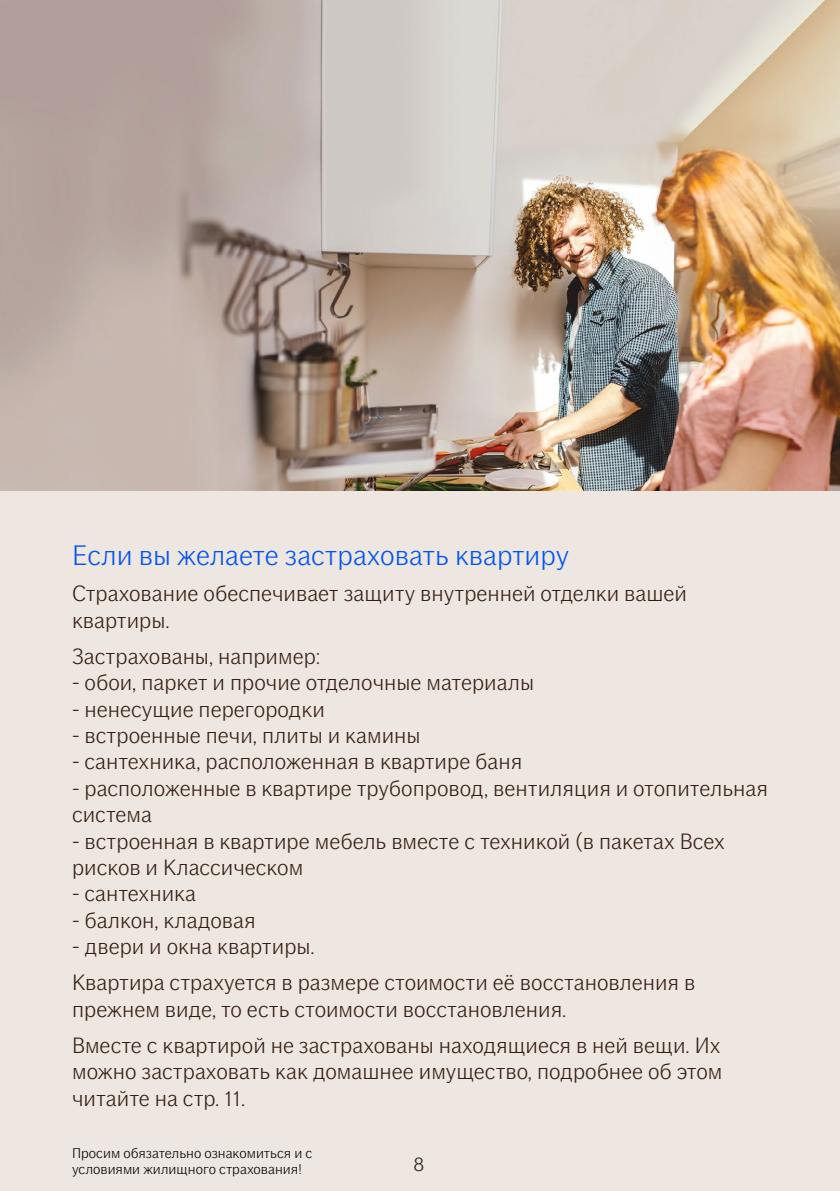
<style>
.page{position:relative;width:840px;height:1191px;background:#fff}
.page>*{position:absolute;margin:0;border:0;box-sizing:border-box;transform-origin:0 0}
.t1{font:300 28px "If Sans";color:#0054f0}
.t2{font:300 22px/26.4px "If Sans";color:#331e11}
.t3{font:300 20px "If Sans";color:#331e11}
.t4{font:300 14px/16.8px "If Sans";color:#000}
</style>
<div class="page">
<div style="left:0;top:65px;width:839px;height:1126px;background:#ede6e1"></div>
<img style="left:0;top:0;width:839px;height:490px">
<p class="t1" style="left:72px;top:540px;width:498px">Если вы желаете застраховать квартиру</p>
<p class="t2" style="left:72px;top:580px;width:616px">Страхование обеспечивает защиту внутренней отделки вашей квартиры.</p>
<p class="t2" style="left:72px;top:643px;width:250px">Застрахованы, например:</p>
<p class="t2" style="left:72px;top:669px;width:463px">- обои, паркет и прочие отделочные материалы</p>
<p class="t2" style="left:72px;top:696px;width:254px">- ненесущие перегородки</p>
<p class="t2" style="left:72px;top:722px;width:350px">- встроенные печи, плиты и камины</p>
<p class="t2" style="left:72px;top:748px;width:451px">- сантехника, расположенная в квартире баня</p>
<p class="t2" style="left:72px;top:775px;width:697px">- расположенные в квартире трубопровод, вентиляция и отопительная система</p>
<p class="t2" style="left:72px;top:828px;width:654px">- встроенная в квартире мебель вместе с техникой (в пакетах Всех рисков и Классическом</p>
<p class="t2" style="left:72px;top:880px;width:125px">- сантехника</p>
<p class="t2" style="left:72px;top:907px;width:185px">- балкон, кладовая</p>
<p class="t2" style="left:72px;top:933px;width:244px">- двери и окна квартиры.</p>
<p class="t2" style="left:72px;top:969px;width:624px">Квартира страхуется в размере стоимости её восстановления в прежнем виде, то есть стоимости восстановления.</p>
<p class="t2" style="left:72px;top:1032px;width:651px;text-align:justify">Вместе с квартирой не застрахованы находящиеся в ней вещи. Их можно застраховать как домашнее имущество, подробнее об этом читайте на стр. 11.</p>
<p class="t4" style="left:72px;top:1144px;width:241px">Просим обязательно ознакомиться и с условиями жилищного страхования!</p>
<p class="t3" style="left:413px;top:1152px;width:12px">8</p>
</div>
